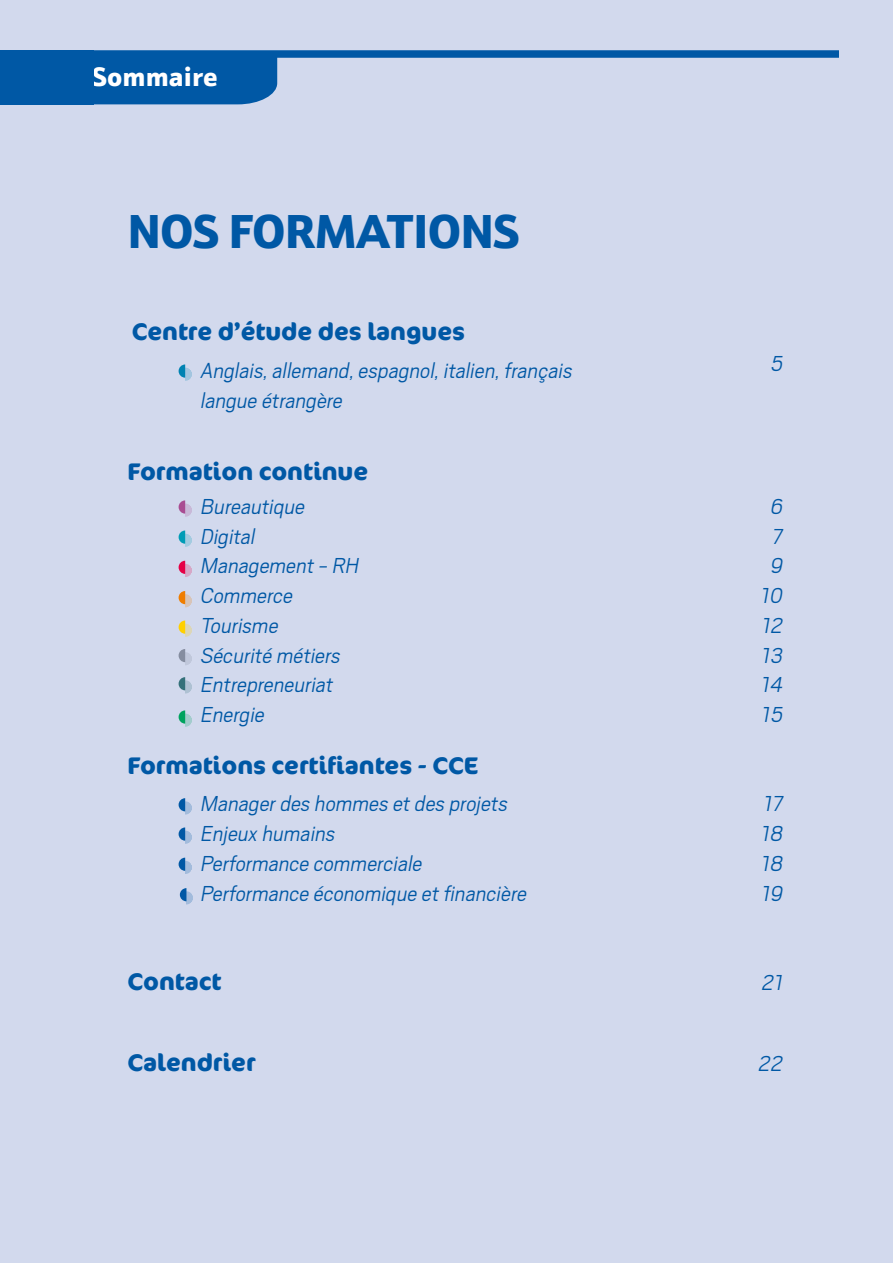
<style>
.page{position:relative;width:893px;height:1263px;background:#d2d9ed}
.page>*{position:absolute;margin:0;border:0;box-sizing:border-box;transform-origin:0 0}
.t1{font:900 48px "Schnebel Sans Pro";letter-spacing:-.02em;color:#0058a5}
.t2{font:900 27px "Schnebel Sans Pro";color:#fff}
.t3{font:italic 300 24px/30px "Scout";color:#0058a5}
.t4{font:700 24px "Cocon Pro";color:#0058a5}
</style>
<div class="page">
<div style="left:94px;top:58px;width:183px;height:46px;background:#0058a5"></div>
<div style="left:54px;top:50px;width:785px;height:8px;background:#0058a5"></div>
<div style="left:0;top:50px;width:94px;height:54px;background:#0058a5"></div>
<svg style="left:179px;top:364px;width:13px;height:17px"></svg>
<svg style="left:179px;top:500px;width:13px;height:17px"></svg>
<svg style="left:179px;top:530px;width:13px;height:17px"></svg>
<svg style="left:179px;top:561px;width:13px;height:16px"></svg>
<svg style="left:179px;top:591px;width:13px;height:16px"></svg>
<svg style="left:179px;top:620px;width:13px;height:17px"></svg>
<svg style="left:179px;top:649px;width:13px;height:16px"></svg>
<svg style="left:179px;top:677px;width:13px;height:16px"></svg>
<svg style="left:179px;top:710px;width:13px;height:17px"></svg>
<svg style="left:179px;top:798px;width:13px;height:16px"></svg>
<svg style="left:179px;top:827px;width:13px;height:17px"></svg>
<svg style="left:179px;top:858px;width:13px;height:16px"></svg>
<svg style="left:180px;top:888px;width:13px;height:16px"></svg>
<p class="t2" style="left:92px;top:59px;width:127px">Sommaire</p>
<h1 class="t1" style="left:128px;top:199px;width:393px">NOS FORMATIONS</h1>
<p class="t4" style="left:132px;top:315px;width:335px">Centre d’étude des langues</p>
<p class="t3" style="left:200px;top:354px;width:378px">Anglais,allemand,espagnol,italien,français langue étrangère</p>
<p class="t3" style="left:770px;top:347px;width:19px">5</p>
<p class="t4" style="left:128px;top:455px;width:242px">Formation continue</p>
<p class="t3" style="left:200px;top:490px;width:111px">Bureautique</p>
<p class="t3" style="left:770px;top:490px;width:19px">6</p>
<p class="t3" style="left:200px;top:520px;width:61px">Digital</p>
<p class="t3" style="left:771px;top:520px;width:18px">7</p>
<p class="t3" style="left:200px;top:550px;width:165px">Management-RH</p>
<p class="t3" style="left:770px;top:550px;width:19px">9</p>
<p class="t3" style="left:200px;top:579px;width:99px">Commerce</p>
<p class="t3" style="left:760px;top:579px;width:29px">10</p>
<p class="t3" style="left:200px;top:609px;width:84px">Tourisme</p>
<p class="t3" style="left:761px;top:609px;width:28px">12</p>
<p class="t3" style="left:200px;top:639px;width:146px">Sécurité métiers</p>
<p class="t3" style="left:760px;top:639px;width:28px">13</p>
<p class="t3" style="left:200px;top:669px;width:139px">Entrepreneuriat</p>
<p class="t3" style="left:760px;top:669px;width:29px">14</p>
<p class="t3" style="left:200px;top:698px;width:70px">Energie</p>
<p class="t3" style="left:761px;top:698px;width:28px">15</p>
<p class="t4" style="left:128px;top:748px;width:352px">Formations certifiantes - CCE</p>
<p class="t3" style="left:200px;top:788px;width:314px">Managerdeshommesetdesprojets</p>
<p class="t3" style="left:762px;top:788px;width:26px">17</p>
<p class="t3" style="left:200px;top:817px;width:141px">Enjeuxhumains</p>
<p class="t3" style="left:760px;top:817px;width:29px">18</p>
<p class="t3" style="left:200px;top:847px;width:228px">Performance commerciale</p>
<p class="t3" style="left:760px;top:847px;width:29px">18</p>
<p class="t3" style="left:200px;top:877px;width:333px">Performance économique etfinancière</p>
<p class="t3" style="left:760px;top:877px;width:28px">19</p>
<p class="t4" style="left:128px;top:965px;width:95px">Contact</p>
<p class="t3" style="left:761px;top:966px;width:28px">21</p>
<p class="t4" style="left:128px;top:1046px;width:129px">Calendrier</p>
<p class="t3" style="left:757px;top:1047px;width:31px">22</p>
</div>
